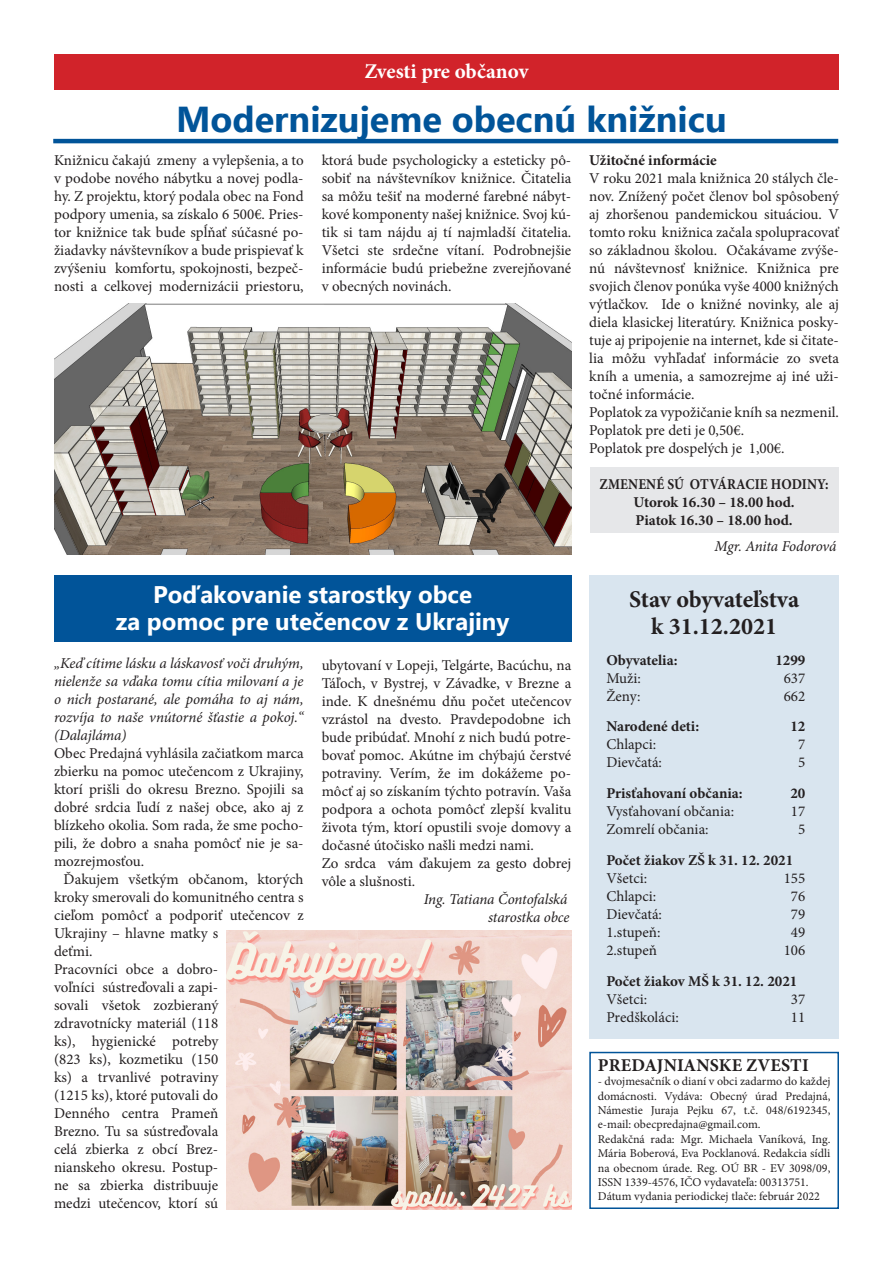
<style>
.page{position:relative;width:893px;height:1263px;background:#fff}
.page>*{position:absolute;margin:0;border:0;box-sizing:border-box;transform-origin:0 0}
.Heading_1{font:700 36px "Ebrima";color:#015499}
.Heading_1-2{font:700 24px "Ebrima";color:#fff}
.Normálny{font:700 24px "Minion Pro";color:#231f20}
.Normálny-2{font:700 21px "Minion Pro";letter-spacing:-.005em;color:#fff}
.t1{font:700 18px "Minion Pro";letter-spacing:.01em;color:#231f20}
.Normálny-3{font:15px/18px "Minion Pro";color:#231f20;text-align:justify}
.Normálny-4{font:italic 15px/18px "Minion Pro";letter-spacing:-.01em;color:#231f20;text-align:justify}
.Normálny-5{font:700 15px "Minion Pro";color:#231f20}
.Normálny-6{font:700 15px "Minion Pro";color:#231f20;scale:.9 1}
.Normálny-7{font:12px/14.4px "Minion Pro";color:#231f20;text-align:justify}
</style>
<div class="page">
<div style="left:590px;top:467px;width:248px;height:65px;background:#e6e7e9"></div>
<div style="left:589px;top:575px;width:250px;height:464px;background:#d9e5ef"></div>
<div style="left:54px;top:54px;width:785px;height:36px;background:#d1232a"></div>
<img style="left:54px;top:303px;width:517px;height:251px">
<img style="left:227px;top:930px;width:344px;height:279px">
<div style="left:54px;top:575px;width:517px;height:67px;background:#015499"></div>
<div style="left:589px;top:1052px;width:250px;height:157px;border:2px solid #015499"></div>
<hr style="left:53px;top:139px;width:785px;height:4px;background:#015499">
<p class="Normálny-2" style="left:364px;top:57px;width:165px">Zvesti pre občanov</p>
<p class="Heading_1" style="left:176px;top:92px;width:552px">Modernizujeme obecnú knižnicu</p>
<p class="Normálny-3" style="left:54px;top:151px;width:251px">Knižnicu čakajú zmeny a vylepšenia, a to v podobe nového nábytku a novej podla&shy;hy. Z projektu, ktorý podala obec na Fond podpory umenia, sa získalo 6 500€. Pries&shy;tor knižnice tak bude spĺňať súčasné po&shy;žiadavky návštevníkov a bude prispievať k zvýšeniu komfortu, spokojnosti, bezpeč&shy;nosti a celkovej modernizácii priestoru,</p>
<p class="Normálny-3" style="left:322px;top:151px;width:251px">ktorá bude psychologicky a esteticky pô&shy;sobiť na návštevníkov knižnice. Čitatelia sa môžu tešiť na moderné farebné nábyt&shy;kové komponenty našej knižnice. Svoj kú&shy;tik si tam nájdu aj tí najmladší čitatelia.<br>Všetci ste srdečne vítaní. Podrobnejšie informácie budú priebežne zverejňované v obecných novinách.</p>
<p class="Normálny-5" style="left:589px;top:149px;width:129px">Užitočné informácie</p>
<p class="Normálny-3" style="left:589px;top:169px;width:251px">V roku 2021 mala knižnica 20 stálych čle&shy;nov. Znížený počet členov bol spôsobený aj zhoršenou pandemickou situáciou. V tomto roku knižnica začala spolupracovať so základnou školou. Očakávame zvýše&shy;nú návštevnosť knižnice. Knižnica pre svojich členov ponúka vyše 4000 knižných výtlačkov. Ide o knižné novinky, ale aj diela klasickej literatúry. Knižnica posky&shy;tuje aj pripojenie na internet, kde si čitate&shy;lia môžu vyhľadať informácie zo sveta kníh a umenia, a samozrejme aj iné uži&shy;točné informácie.</p>
<p class="Normálny-3" style="left:589px;top:403px;width:251px">Poplatok za vypožičanie kníh sa nezmenil.</p>
<p class="Normálny-3" style="left:589px;top:421px;width:156px">Poplatok pre deti je 0,50€.</p>
<p class="Normálny-3" style="left:589px;top:439px;width:197px">Poplatok pre dospelých je 1,00€.</p>
<p class="Normálny-6" style="left:600px;top:473px;width:256px">ZMENENÉ SÚ OTVÁRACIE HODINY:</p>
<p class="Normálny-5" style="left:633px;top:491px;width:163px">Utorok 16.30 – 18.00 hod.</p>
<p class="Normálny-5" style="left:636px;top:509px;width:159px">Piatok 16.30 – 18.00 hod.</p>
<p class="Normálny-4" style="left:714px;top:537px;width:124px">Mgr. Anita Fodorová</p>
<p class="Normálny" style="left:629px;top:582px;width:172px">Stav obyvateľstva</p>
<p class="Normálny" style="left:651px;top:609px;width:127px">k 31.12.2021</p>
<p class="Normálny-5" style="left:606px;top:649px;width:73px">Obyvatelia:</p>
<p class="Normálny-5" style="left:775px;top:649px;width:31px">1299</p>
<p class="Normálny-3" style="left:606px;top:669px;width:36px">Muži:</p>
<p class="Normálny-3" style="left:784px;top:669px;width:23px">637</p>
<p class="Normálny-3" style="left:606px;top:687px;width:36px">Ženy:</p>
<p class="Normálny-3" style="left:784px;top:687px;width:23px">662</p>
<p class="Normálny-5" style="left:606px;top:716px;width:94px">Narodené deti:</p>
<p class="Normálny-5" style="left:790px;top:716px;width:16px">12</p>
<p class="Normálny-3" style="left:606px;top:735px;width:52px">Chlapci:</p>
<p class="Normálny-3" style="left:798px;top:735px;width:9px">7</p>
<p class="Normálny-3" style="left:606px;top:753px;width:57px">Dievčatá:</p>
<p class="Normálny-3" style="left:798px;top:753px;width:9px">5</p>
<p class="Normálny-5" style="left:606px;top:783px;width:138px">Prisťahovaní občania:</p>
<p class="Normálny-5" style="left:790px;top:783px;width:16px">20</p>
<p class="Normálny-3" style="left:606px;top:802px;width:129px">Vysťahovaní občania:</p>
<p class="Normálny-3" style="left:791px;top:802px;width:16px">17</p>
<p class="Normálny-3" style="left:606px;top:820px;width:104px">Zomrelí občania:</p>
<p class="Normálny-3" style="left:798px;top:820px;width:9px">5</p>
<p class="Normálny-5" style="left:606px;top:849px;width:188px">Počet žiakov ZŠ k 31. 12. 2021</p>
<p class="Normálny-3" style="left:606px;top:869px;width:42px">Všetci:</p>
<p class="Normálny-3" style="left:784px;top:869px;width:23px">155</p>
<p class="Normálny-3" style="left:606px;top:887px;width:52px">Chlapci:</p>
<p class="Normálny-3" style="left:791px;top:887px;width:16px">76</p>
<p class="Normálny-3" style="left:606px;top:905px;width:57px">Dievčatá:</p>
<p class="Normálny-3" style="left:791px;top:905px;width:16px">79</p>
<p class="Normálny-3" style="left:606px;top:923px;width:56px">1.stupeň:</p>
<p class="Normálny-3" style="left:791px;top:923px;width:16px">49</p>
<p class="Normálny-3" style="left:606px;top:941px;width:52px">2.stupeň</p>
<p class="Normálny-3" style="left:784px;top:941px;width:23px">106</p>
<p class="Normálny-5" style="left:606px;top:970px;width:192px">Počet žiakov MŠ k 31. 12. 2021</p>
<p class="Normálny-3" style="left:606px;top:990px;width:42px">Všetci:</p>
<p class="Normálny-3" style="left:791px;top:990px;width:16px">37</p>
<p class="Normálny-3" style="left:606px;top:1008px;width:74px">Predškoláci:</p>
<p class="Normálny-3" style="left:791px;top:1008px;width:16px">11</p>
<p class="Heading_1-2" style="left:153px;top:577px;width:320px">Poďakovanie starostky obce</p>
<p class="Heading_1-2" style="left:116px;top:604px;width:395px">za pomoc pre utečencov z Ukrajiny</p>
<p class="Normálny-4" style="left:54px;top:654px;width:251px">„Keď cítime lásku a láskavosť voči druhým, nielenže sa vďaka tomu cítia milovaní a je o nich postarané, ale pomáha to aj nám, rozvíja to naše vnútorné šťastie a pokoj.“ (Dalajláma)</p>
<p class="Normálny-3" style="left:54px;top:744px;width:251px">Obec Predajná vyhlásila začiatkom marca zbierku na pomoc utečencom z Ukrajiny, ktorí prišli do okresu Brezno. Spojili sa dobré srdcia ľudí z našej obce, ako aj z blízkeho okolia. Som rada, že sme pocho&shy;pili, že dobro a snaha pomôcť nie je sa&shy;mozrejmosťou.</p>
<p class="Normálny-3" style="left:54px;top:870px;width:251px;text-align:left;text-indent:10px">Ďakujem všetkým občanom, ktorých kroky smerovali do komunitného centra s cieľom pomôcť a podporiť utečencov z<br>Ukrajiny – hlavne matky s<br>deťmi.</p>
<p class="Normálny-3" style="left:54px;top:960px;width:166px">Pracovníci obce a dobro&shy;voľníci sústreďovali a zapi&shy;sovali všetok zozbieraný zdravotnícky materiál (118 ks), hygienické potreby (823 ks), kozmetiku (150 ks) a trvanlivé potraviny (1215 ks), ktoré putovali do Denného centra Prameň Brezno. Tu sa sústreďovala celá zbierka z obcí Brez&shy;nianskeho okresu. Postup&shy;ne sa zbierka distribuuje medzi utečencov, ktorí sú</p>
<p class="Normálny-3" style="left:322px;top:656px;width:251px">ubytovaní v Lopeji, Telgárte, Bacúchu, na Táľoch, v Bystrej, v Závadke, v Brezne a inde. K dnešnému dňu počet utečencov vzrástol na dvesto. Pravdepodobne ich bude pribúdať. Mnohí z nich budú potre&shy;bovať pomoc. Akútne im chýbajú čerstvé potraviny. Verím, že im dokážeme po&shy;môcť aj so získaním týchto potravín. Vaša podpora a ochota pomôcť zlepší kvalitu života tým, ktorí opustili svoje domovy a dočasné útočisko našli medzi nami.</p>
<p class="Normálny-3" style="left:322px;top:854px;width:251px">Zo srdca vám ďakujem za gesto dobrej vôle a slušnosti.</p>
<p class="Normálny-4" style="left:424px;top:890px;width:147px;text-align:right">Ing. Tatiana Čontofalská starostka obce</p>
<p class="t1" style="left:598px;top:1052px;width:212px">PREDAJNIANSKE ZVESTI</p>
<p class="Normálny-7" style="left:598px;top:1074px;width:234px">- dvojmesačník o dianí v obci zadarmo do každej domácnosti. Vydáva: Obecný úrad Predajná, Námestie Juraja Pejku 67, t.č. 048/6192345, e-mail: obecpredajna@gmail.com.</p>
<p class="Normálny-7" style="left:598px;top:1132px;width:234px">Redakčná rada: Mgr. Michaela Vaníková, Ing.<br>Mária Boberová, Eva Pocklanová. Redakcia sídli na obecnom úrade. Reg. OÚ BR - EV 3098/09, ISSN 1339-4576, IČO vydavateľa: 00313751.</p>
<p class="Normálny-7" style="left:598px;top:1189px;width:224px">Dátum vydania periodickej tlače: február 2022</p>
</div>
